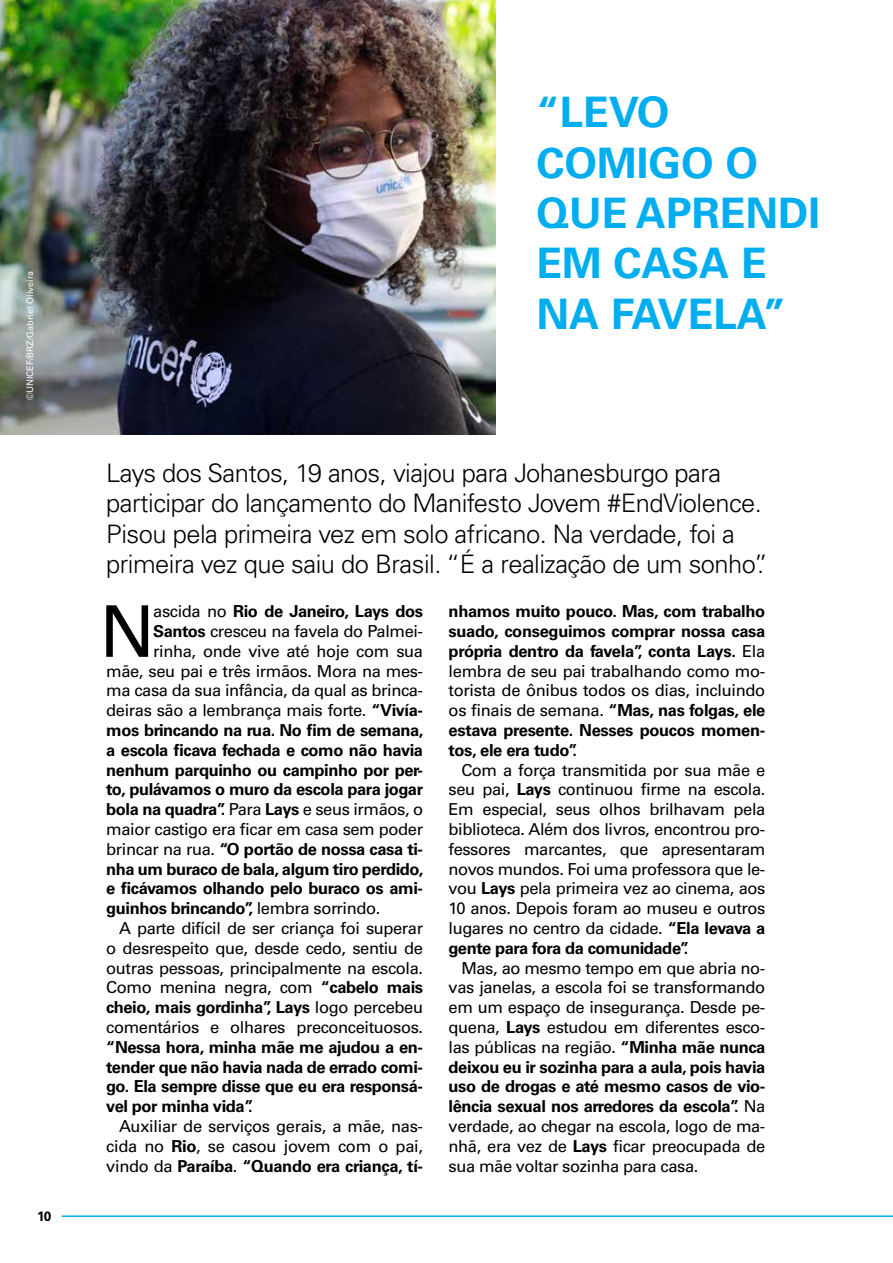
<style>
.page{position:relative;width:893px;height:1263px;background:#fff}
.page>*{position:absolute;margin:0;border:0;box-sizing:border-box;transform-origin:0 0}
.t1{font:71.4px "Univers LT Std";color:#000}
.t2{font:700 42px/50.4px "Univers LT Std";color:#00aeef}
.t3{font:300 25.5px/30.6px "Univers LT Pro 45";letter-spacing:-.02em;color:#000}
.t4{font:16.5px/19.8px "Univers LT Std";letter-spacing:-.025em;color:#000;text-align:justify}
.t5{font:700 16.5px/19.8px "Univers LT Std";letter-spacing:-.025em;color:#000;text-align:justify}
.t6{font:700 13.5px "Univers LT Std";color:#000}
.t7{font:9px "Univers LT Std";color:#fff}
.s1{font-weight:400}
.s2{font-weight:700}
</style>
<div class="page">
<img style="left:0;top:0;width:496px;height:434px">
<hr style="left:62px;top:1215px;width:831px;height:2px;background:#00aeef">
<p class="t7" style="left:25px;top:400px;width:131px;rotate:-90deg">©UNICEF/BRZ/Gabriel Oliveira</p>
<p class="t6" style="left:37px;top:1209px;width:16px">10</p>
<h2 class="t2" style="left:537px;top:87px;width:285px">“Levo comigo o qu e aprendi em casa e na fav ela”</h2>
<h3 class="t3" style="left:106px;top:457px;width:663px">Lays dos Santos, 19 anos, viajou para Johanesburgo para participar do lançamento do Manifesto Jovem #EndViolence.<br>Pisou pela primeira vez em solo africano. Na verdade, foi a primeira vez que saiu do Brasil. “É a realização de um sonho”.</h3>
<h1 class="t1" style="left:100px;top:589px;width:57px">N</h1>
<p class="t5" style="left:153px;top:602px;width:271px"><span class="s1">ascida no</span> Rio de Janeiro, Lays dos</p>
<p class="t5" style="left:449px;top:602px;width:318px">nhamos muito pouco. Mas, com trabalho suado, conseguimos comprar nossa casa própria dentro da favela”, conta Lays. <span class="s1">Ela lembra de seu pai trabalhando como mo&shy;torista de ônibus todos os dias, incluindo os finais de semana.</span> “Mas, nas folgas, ele estava presente. Nesses poucos momen&shy;tos, ele era tudo”.</p>
<p class="t4" style="left:449px;top:760px;width:318px;text-indent:13px">Com a força transmitida por sua mãe e seu pai, <span class="s2">Lays</span> continuou firme na escola.<br>Em especial, seus olhos brilhavam pela biblioteca. Além dos livros, encontrou pro&shy;fessores marcantes, que apresentaram novos mundos. Foi uma professora que le&shy;vou <span class="s2">Lays</span> pela primeira vez ao cinema, aos 10 anos. Depois foram ao museu e outros lugares no centro da cidade. <span class="s2">“Ela levava a gente para fora da comunidade”.</span></p>
<p class="t4" style="left:449px;top:958px;width:318px;text-indent:13px">Mas, ao mesmo tempo em que abria no&shy;vas janelas, a escola foi se transformando em um espaço de insegurança. Desde pe&shy;quena, <span class="s2">Lays</span> estudou em diferentes esco&shy;las públicas na região. <span class="s2">“Minha mãe nunca deixou eu ir sozinha para a aula, pois havia uso de drogas e até mesmo casos de vio&shy;lência sexual nos arredores da escola”.</span> Na verdade, ao chegar na escola, logo de ma&shy;nhã, era vez de <span class="s2">Lays</span> ficar preocupada de sua mãe voltar sozinha para casa.</p>
<p class="t4" style="left:153px;top:621px;width:271px"><span class="s2">Santos</span> cresceu na favela do Palmei-</p>
<p class="t4" style="left:153px;top:641px;width:271px">rinha, onde vive até hoje com sua</p>
<p class="t4" style="left:106px;top:661px;width:318px">mãe, seu pai e três irmãos. Mora na mes-</p>
<p class="t4" style="left:106px;top:681px;width:318px">ma casa da sua infância, da qual as brinca-</p>
<p class="t4" style="left:106px;top:700px;width:318px">deiras são a lembrança mais forte. <span class="s2">“Vivía-</span></p>
<p class="t5" style="left:106px;top:720px;width:319px">mos brincando na rua. No fim de semana,</p>
<p class="t5" style="left:106px;top:740px;width:318px">a escola ficava fechada e como não havia</p>
<p class="t5" style="left:106px;top:760px;width:318px">nenhum parquinho ou campinho por per-</p>
<p class="t5" style="left:106px;top:780px;width:318px">to, pulávamos o muro da escola para jogar</p>
<p class="t5" style="left:106px;top:800px;width:318px">bola na quadra”. <span class="s1">Para</span> Lays <span class="s1">e seus irmãos, o</span></p>
<p class="t4" style="left:106px;top:819px;width:318px">maior castigo era ficar em casa sem poder</p>
<p class="t5" style="left:106px;top:839px;width:318px"><span class="s1">brincar na rua.</span> “O portão de nossa casa ti-</p>
<p class="t5" style="left:106px;top:859px;width:319px">nha um buraco de bala, algum tiro perdido,</p>
<p class="t5" style="left:106px;top:879px;width:318px">e ficávamos olhando pelo buraco os ami-</p>
<p class="t5" style="left:106px;top:899px;width:276px">guinhos brincando”, <span class="s1">lembra sorrindo.</span></p>
<p class="t4" style="left:119px;top:918px;width:306px">A parte difícil de ser criança foi superar</p>
<p class="t4" style="left:106px;top:938px;width:318px">o desrespeito que, desde cedo, sentiu de</p>
<p class="t4" style="left:106px;top:958px;width:318px">outras pessoas, principalmente na escola.</p>
<p class="t4" style="left:106px;top:978px;width:318px">Como menina negra, com <span class="s2">“cabelo mais</span></p>
<p class="t5" style="left:106px;top:998px;width:318px">cheio, mais gordinha”, Lays <span class="s1">logo percebeu</span></p>
<p class="t4" style="left:106px;top:1017px;width:318px">comentários e olhares preconceituosos.</p>
<p class="t5" style="left:106px;top:1037px;width:318px">“Nessa hora, minha mãe me ajudou a en&shy;tender que não havia nada de errado comi&shy;go. Ela sempre disse que eu era responsá&shy;vel por minha vida”.</p>
<p class="t4" style="left:106px;top:1116px;width:318px;text-indent:13px">Auxiliar de serviços gerais, a mãe, nas&shy;cida no <span class="s2">Rio</span>, se casou jovem com o pai, vindo da <span class="s2">Paraíba</span>. <span class="s2">“Quando era criança, tí-</span></p>
</div>
